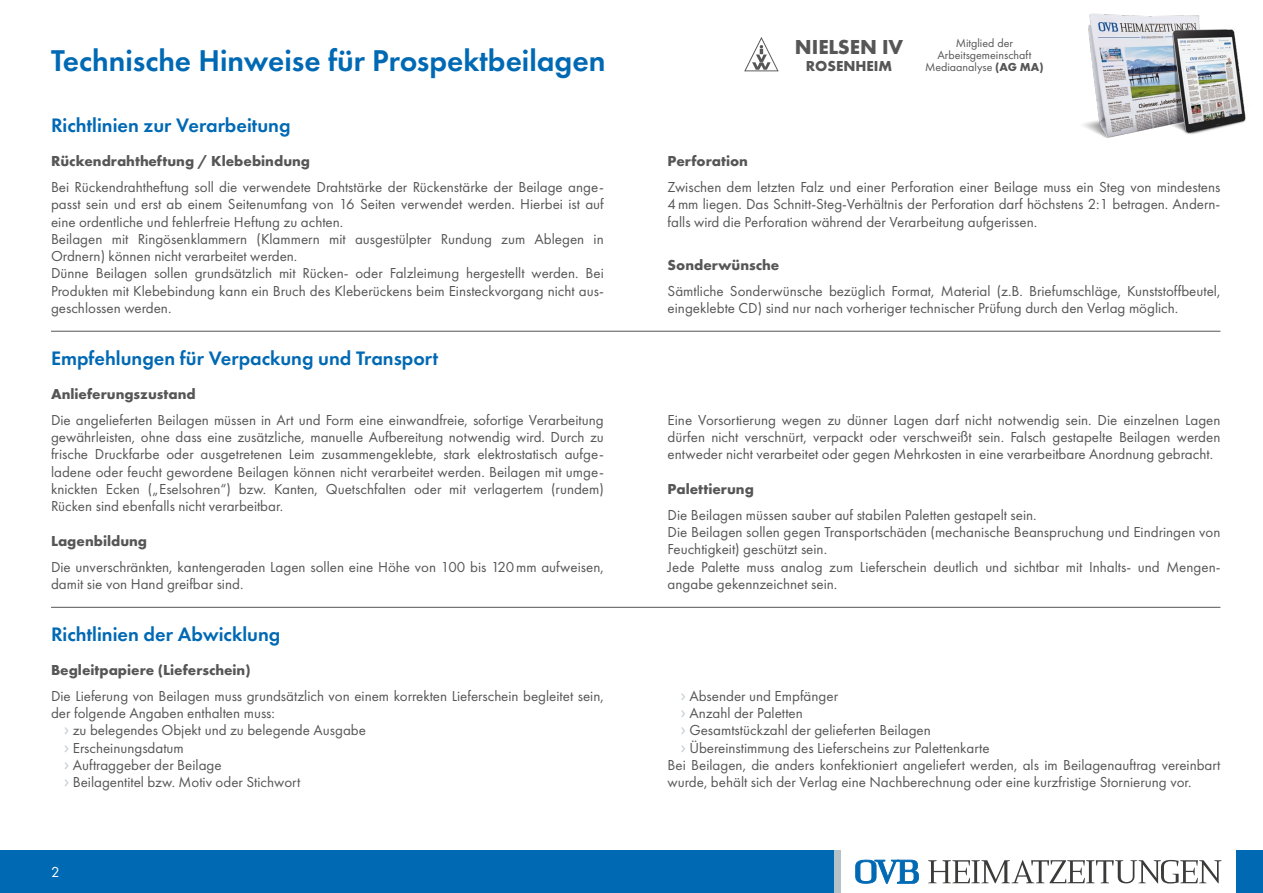
<style>
.page{position:relative;width:1263px;height:893px;background:#fff}
.page>*{position:absolute;margin:0;border:0;box-sizing:border-box;transform-origin:0 0}
.t1{font:600 31.2px "Futura PT";color:#0069b4}
.t2{font:700 21px "Futura PT";color:#565656}
.t3{font:600 20.25px "Futura PT";color:#0069b4}
.t4{font:15px/17.2px "Futura PT";color:#565656}
.t5{font:700 15px "Futura PT";color:#565656}
.t6{font:15px "Futura PT";color:#fff}
.t7{font:12px/12px "Futura PT";color:#565656;text-align:center}
.s1{font-size:31.5px}
.s2{font-weight:700}
.s3{font-size:19.5px;color:#c2cdd4}
</style>
<div class="page">
<hr style="left:51px;top:331px;width:1169px;height:1px;background:#565656">
<hr style="left:51px;top:607px;width:1169px;height:1px;background:#565656">
<div style="left:0;top:850px;width:834px;height:43px;background:#0069b4"></div>
<div style="left:1236px;top:850px;width:27px;height:43px;background:#0069b4"></div>
<div style="left:834px;top:850px;width:6px;height:43px;background:#b3c1c9"></div>
<svg style="left:855px;top:859px;width:64px;height:25px"></svg>
<svg style="left:928px;top:860px;width:293px;height:23px"></svg>
<svg style="left:744px;top:37px;width:35px;height:34px"></svg>
<img style="left:1083px;top:13px;width:163px;height:125px">
<h1 class="t1" style="left:51px;top:41px;width:556px">Technische Hinweise für Prospektbeila<span class="s1">gen</span></h1>
<p class="t7" style="left:925px;top:37px;width:120px">Mitglied der<br>Arbeitsgemeinschaft<br>Mediaanalyse <span class="s2">(AG MA)</span></p>
<h2 class="t2" style="left:795px;top:33px;width:110px">NIELSEN IV</h2>
<p class="t5" style="left:806px;top:57px;width:88px">ROSENHEIM</p>
<h3 class="t3" style="left:51px;top:112px;width:241px">Richtlinien zur Verarbeitung</h3>
<p class="t5" style="left:51px;top:151px;width:261px">Rückendrahtheftung / Klebebindung</p>
<p class="t4" style="left:51px;top:178px;width:554px">Bei Rückendrahtheftung soll die verwendete Drahtstärke der Rückenstärke der Beilage ange&shy;passt sein und erst ab einem Seitenumfang von 16 Seiten verwendet werden. Hierbei ist auf eine ordentliche und fehlerfreie Heftung zu achten.<br>Beilagen mit Ringösenklammern (Klammern mit ausgestülpter Rundung zum Ablegen in Ordnern) können nicht verarbeitet werden.<br>Dünne Beilagen sollen grundsätzlich mit Rücken- oder Falzleimung hergestellt werden. Bei Produkten mit Klebebindung kann ein Bruch des Kleberückens beim Einsteckvorgang nicht aus&shy;geschlossen werden.</p>
<h3 class="t3" style="left:51px;top:345px;width:389px">Empfehlungen für Verpackung und Transport</h3>
<p class="t5" style="left:51px;top:384px;width:146px">Anlieferungszustand</p>
<p class="t4" style="left:51px;top:411px;width:554px;text-align:justify">Die angelieferten Beilagen müssen in Art und Form eine einwandfreie, sofortige Verarbeitung gewährleisten, ohne dass eine zusätzliche, manuelle Aufbereitung notwendig wird. Durch zu frische Druckfarbe oder ausgetretenen Leim zusammengeklebte, stark elektrostatisch aufge&shy;ladene oder feucht gewordene Beilagen können nicht verarbeitet werden. Beilagen mit umge&shy;knickten Ecken („Eselsohren“) bzw. Kanten, Quetschfalten oder mit verlagertem (rundem)<br>Rücken sind ebenfalls nicht verarbeitbar.</p>
<p class="t5" style="left:51px;top:531px;width:98px">Lagenbildung</p>
<p class="t4" style="left:51px;top:558px;width:554px">Die unverschränkten, kantengeraden Lagen sollen eine Höhe von 100 bis 120mm aufweisen, damit sie von Hand greifbar sind.</p>
<h3 class="t3" style="left:51px;top:621px;width:231px">Richtlinien der Abwicklung</h3>
<p class="t5" style="left:51px;top:660px;width:201px">Begleitpapiere (Lieferschein)</p>
<p class="t4" style="left:51px;top:687px;width:554px">Die Lieferung von Beilagen muss grundsätzlich von einem korrekten Lieferschein begleitet sein,</p>
<p class="t4" style="left:51px;top:704px;width:225px">der folgende Angaben enthalten muss:</p>
<p class="t4" style="left:64px;top:722px;width:304px"><span class="s3">›</span> zu belegendes Objekt und zu belegende Ausgabe</p>
<p class="t4" style="left:64px;top:739px;width:122px"><span class="s3">›</span> Erscheinungsdatum</p>
<p class="t4" style="left:64px;top:756px;width:159px"><span class="s3">›</span> Auftraggeber der Beilage</p>
<p class="t4" style="left:64px;top:773px;width:238px"><span class="s3">›</span> Beilagentitel bzw. Motiv oder Stichwort</p>
<p class="t6" style="left:51px;top:863px;width:10px">2</p>
<p class="t5" style="left:668px;top:151px;width:82px">Perforation</p>
<p class="t4" style="left:668px;top:178px;width:554px;text-align:justify">Zwischen dem letzten Falz und einer Perforation einer Beilage muss ein Steg von mindestens 4mm liegen. Das Schnitt-Steg-Verhältnis der Perforation darf höchstens 2:1 betragen. Andern&shy;falls wird die Perforation während der Verarbeitung aufgerissen.</p>
<p class="t5" style="left:668px;top:255px;width:113px">Sonderwünsche</p>
<p class="t4" style="left:668px;top:282px;width:554px">Sämtliche Sonderwünsche bezüglich Format, Material (z.B. Briefumschläge, Kunststoffbeutel, eingeklebte CD) sind nur nach vorheriger technischer Prüfung durch den Verlag möglich.</p>
<p class="t4" style="left:668px;top:411px;width:554px;text-align:justify">Eine Vorsortierung wegen zu dünner Lagen darf nicht notwendig sein. Die einzelnen Lagen dürfen nicht verschnürt, verpackt oder verschweißt sein. Falsch gestapelte Beilagen werden entweder nicht verarbeitet oder gegen Mehrkosten in eine verarbeitbare Anordnung gebracht.</p>
<p class="t5" style="left:668px;top:479px;width:88px">Palettierung</p>
<p class="t4" style="left:668px;top:506px;width:554px">Die Beilagen müssen sauber auf stabilen Paletten gestapelt sein.<br>Die Beilagen sollen gegen Transportschäden (mechanische Beanspruchung und Eindringen von Feuchtigkeit) geschützt sein.<br>Jede Palette muss analog zum Lieferschein deutlich und sichtbar mit Inhalts- und Mengen&shy;angabe gekennzeichnet sein.</p>
<p class="t4" style="left:680px;top:687px;width:159px"><span class="s3">›</span> Absender und Empfänger</p>
<p class="t4" style="left:680px;top:704px;width:124px"><span class="s3">›</span> Anzahl der Paletten</p>
<p class="t4" style="left:680px;top:722px;width:252px"><span class="s3">›</span> Gesamtstückzahl der gelieferten Beilagen</p>
<p class="t4" style="left:680px;top:739px;width:311px"><span class="s3">›</span> Übereinstimmung des Lieferscheins zur Palettenkarte</p>
<p class="t4" style="left:668px;top:756px;width:554px">Bei Beilagen, die anders konfektioniert angeliefert werden, als im Beilagenauftrag vereinbart</p>
<p class="t4" style="left:668px;top:773px;width:525px">wurde, behält sich der Verlag eine Nachberechnung oder eine kurzfristige Stornierung vor.</p>
</div>
